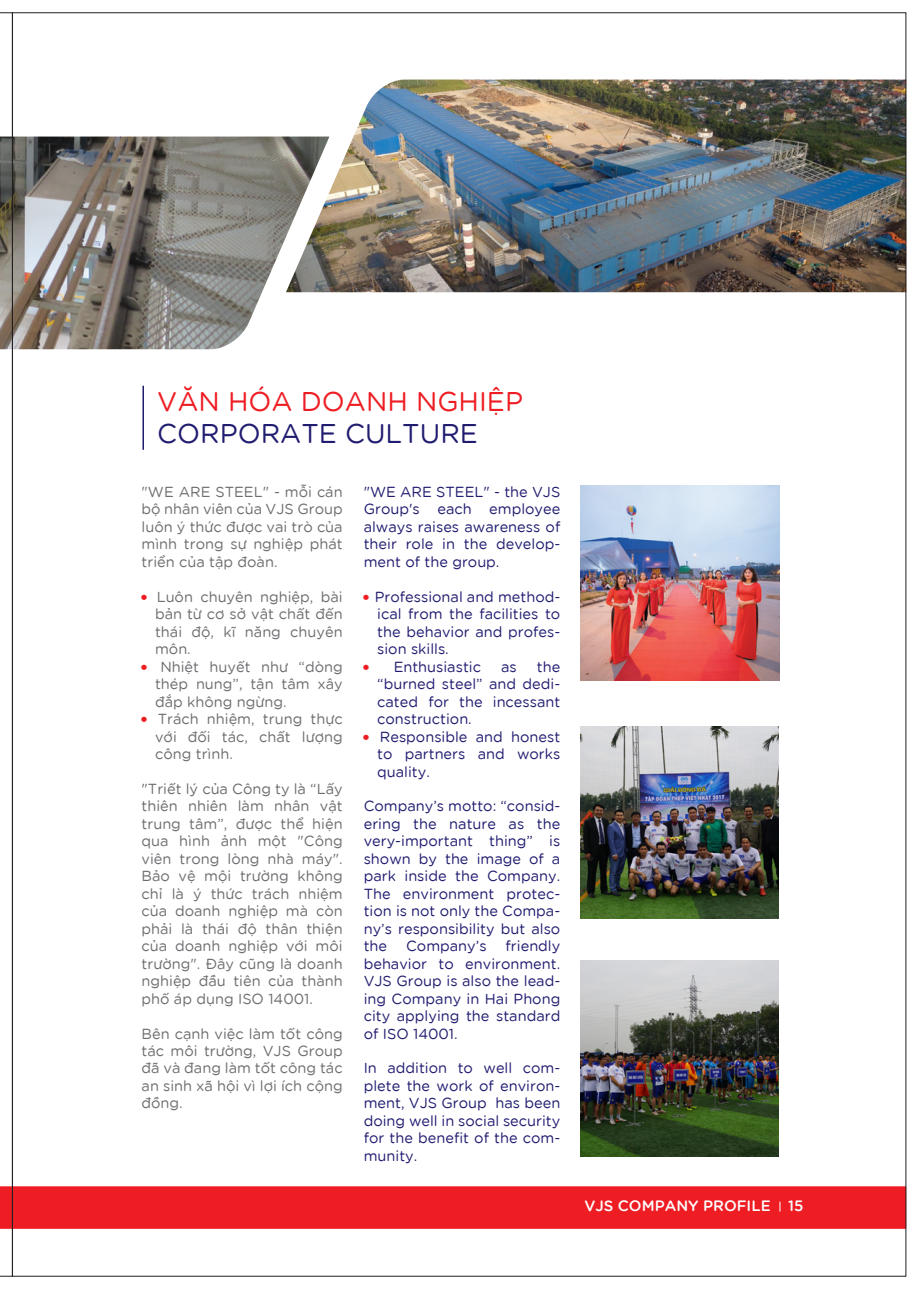
<style>
.page{position:relative;width:919px;height:1289px;background:#fff}
.page>*{position:absolute;margin:0;border:0;box-sizing:border-box;transform-origin:0 0}
.t1{font:27px "VJS Text";color:#ee1d23}
.t2{font:27px "VJS Text";color:#201c70}
.t3{font:700 15px "VJS Text";color:#fff}
.t4{font:14.55px/17.4px "VJS Text";color:#201c70;text-align:justify}
.t5{font:14.55px/17.4px "VJS Text";color:#6c6d70;text-align:justify}
.s1{font-family:"Verdana";color:#ee1d23}
</style>
<div class="page">
<img style="left:0;top:13px;width:904px;height:1263px">
<h1 class="t1" style="left:157px;top:381px;width:367px">VĂN HÓA DOANH NGHIỆP</h1>
<h1 class="t2" style="left:157px;top:413px;width:322px">CORPORATE CULTURE</h1>
<p class="t5" style="left:141px;top:482px;width:203px">"WE ARE STEEL" - mỗi cán bộ nhân viên của VJS Group luôn ý thức được vai trò của mình trong sự nghiệp phát triển của tập đoàn.</p>
<p class="t5" style="left:155px;top:586px;width:189px;text-indent:-15px"><span class="s1">•</span> Luôn chuyên nghiệp, bài bản từ cơ sở vật chất đến thái độ, kĩ năng chuyên môn.</p>
<p class="t5" style="left:155px;top:656px;width:189px;text-indent:-15px"><span class="s1">•</span> Nhiệt huyết như “dòng thép nung”, tận tâm xây đắp không ngừng.</p>
<p class="t5" style="left:155px;top:709px;width:189px;text-indent:-15px"><span class="s1">•</span> Trách nhiệm, trung thực với đối tác, chất lượng công trình.</p>
<p class="t5" style="left:141px;top:778px;width:203px">"Triết lý của Công ty là “Lấy thiên nhiên làm nhân vật trung tâm”, được thể hiện qua hình ảnh một "Công viên trong lòng nhà máy".<br>Bảo vệ mội trường không chỉ là ý thức trách nhiệm của doanh nghiệp mà còn phải là thái độ thân thiện của doanh nghiệp với môi trường". Đây cũng là doanh nghiệp đầu tiên của thành phố áp dụng ISO 14001.</p>
<p class="t5" style="left:141px;top:1023px;width:203px">Bên cạnh việc làm tốt công tác môi trường, VJS Group đã và đang làm tốt công tác an sinh xã hội vì lợi ích cộng đồng.</p>
<p class="t4" style="left:364px;top:482px;width:198px">"WE ARE STEEL" - the VJS Group's each employee always raises awareness of their role in the develop&shy;ment of the group.</p>
<p class="t4" style="left:377px;top:586px;width:185px;text-indent:-15px"><span class="s1">•</span> Professional and method&shy;ical from the facilities to the behavior and profes&shy;sion skills.</p>
<p class="t4" style="left:362px;top:656px;width:120px"><span class="s1">•</span> Enthusiastic</p>
<p class="t4" style="left:501px;top:656px;width:17px">as</p>
<p class="t4" style="left:377px;top:656px;width:184px;text-indent:160px">the “burned steel” and dedi&shy;cated for the incessant construction.</p>
<p class="t4" style="left:377px;top:726px;width:184px;text-indent:-15px"><span class="s1">•</span> Responsible and honest to partners and works quality.</p>
<p class="t4" style="left:364px;top:796px;width:198px">Company’s motto: “consid&shy;ering the nature as the very-important thing” is shown by the image of a park inside the Company.<br>The environment protec&shy;tion is not only the Compa&shy;ny’s responsibility but also the</p>
<p class="t4" style="left:364px;top:936px;width:198px;text-indent:142px">friendly behavior to environment.<br>VJS Group is also the lead&shy;ing Company in Hai Phong city applying the standard of ISO 14001.</p>
<p class="t4" style="left:364px;top:1058px;width:198px">In addition to well com&shy;plete the work of environ&shy;ment, VJS Group has been doing well in social security for the benefit of the com&shy;munity.</p>
<p class="t4" style="left:406px;top:936px;width:82px">Company’s</p>
<p class="t3" style="left:584px;top:1194px;width:221px">VJS COMPANY PROFILE 15</p>
</div>
